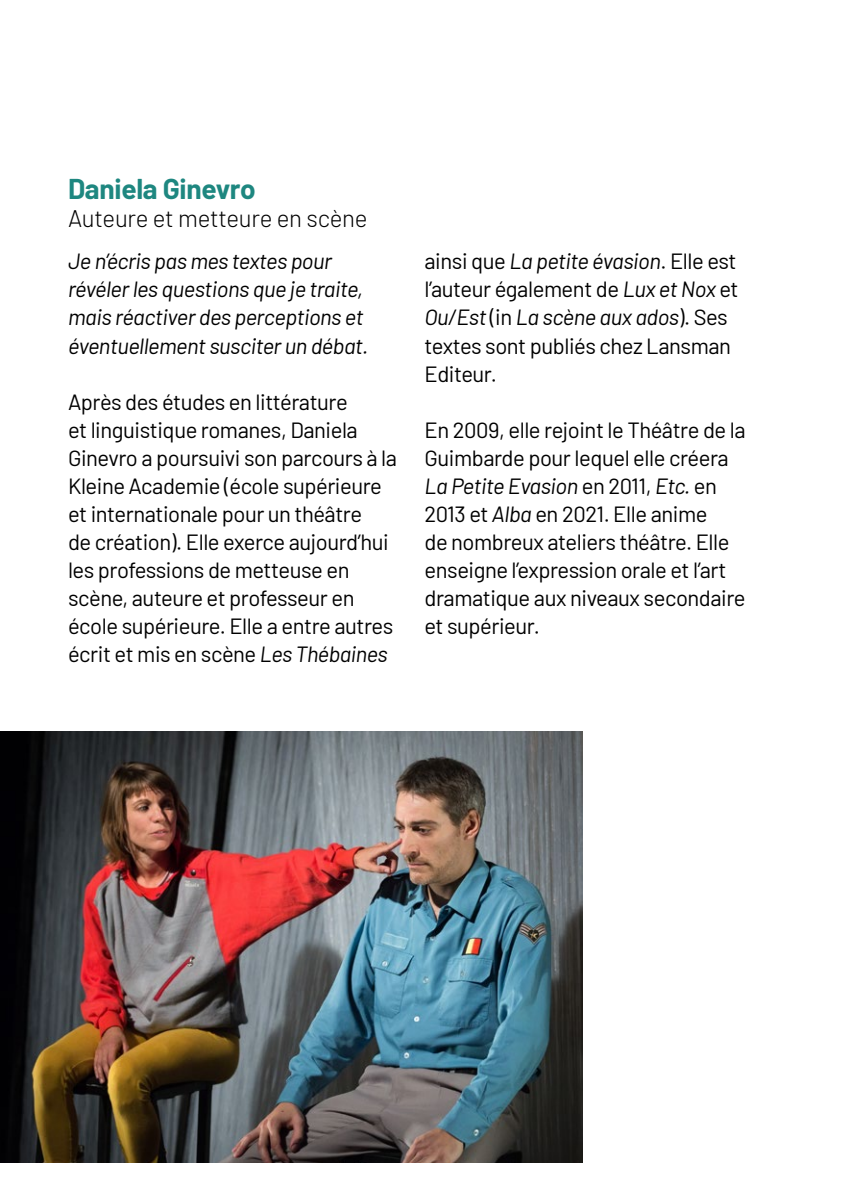
<style>
.page{position:relative;width:842px;height:1191px;background:#fff}
.page>*{position:absolute;margin:0;border:0;box-sizing:border-box;transform-origin:0 0}
.t1{font:700 28px "Barlow";letter-spacing:-.01em;color:#1e8780}
.t2{font:300 24px "Barlow";letter-spacing:-.01em;color:#000}
.t3{font:22px/28px "Barlow";letter-spacing:-.02em;color:#000}
.t4{font:italic 22px/28px "Barlow";letter-spacing:-.02em;color:#000}
.s1{font-style:italic}
</style>
<div class="page">
<img style="left:0;top:731px;width:583px;height:431px">
<p class="t1" style="left:68px;top:169px;width:189px">Daniela Ginevro</p>
<p class="t2" style="left:68px;top:201px;width:301px">Auteure et metteure en scène</p>
<p class="t4" style="left:68px;top:246px;width:302px">Je n’écris pas mes textes pour révéler les questions que je traite, mais réactiver des perceptions et éventuellement susciter un débat.</p>
<p class="t3" style="left:68px;top:386px;width:331px">Après des études en littérature<br>et linguistique romanes, Daniela Ginevro a poursuivi son parcours à la Kleine Academie (école supérieure et internationale pour un théâtre<br>de création). Elle exerce aujourd’hui les professions de metteuse en scène, auteure et professeur en école supérieure. Elle a entre autres écrit et mis en scène <span class="s1">Les Thébaines</span></p>
<p class="t3" style="left:424px;top:246px;width:316px">ainsi que <span class="s1">La petite évasion</span>. Elle est l’auteur également de <span class="s1">Lux et Nox</span> et<br><span class="s1">Ou/Est</span> (in <span class="s1">La scène aux ados</span>). Ses textes sont publiés chez Lansman<br>Editeur.</p>
<p class="t3" style="left:424px;top:414px;width:323px">En 2009, elle rejoint le Théâtre de la<br>Guimbarde pour lequel elle créera<br><span class="s1">La Petite Evasion</span> en 2011, <span class="s1">Etc.</span> en<br>2013 et <span class="s1">Alba</span> en 2021. Elle anime<br>de nombreux ateliers théâtre. Elle enseigne l’expression orale et l’art dramatique aux niveaux secondaire et supérieur.</p>
</div>
